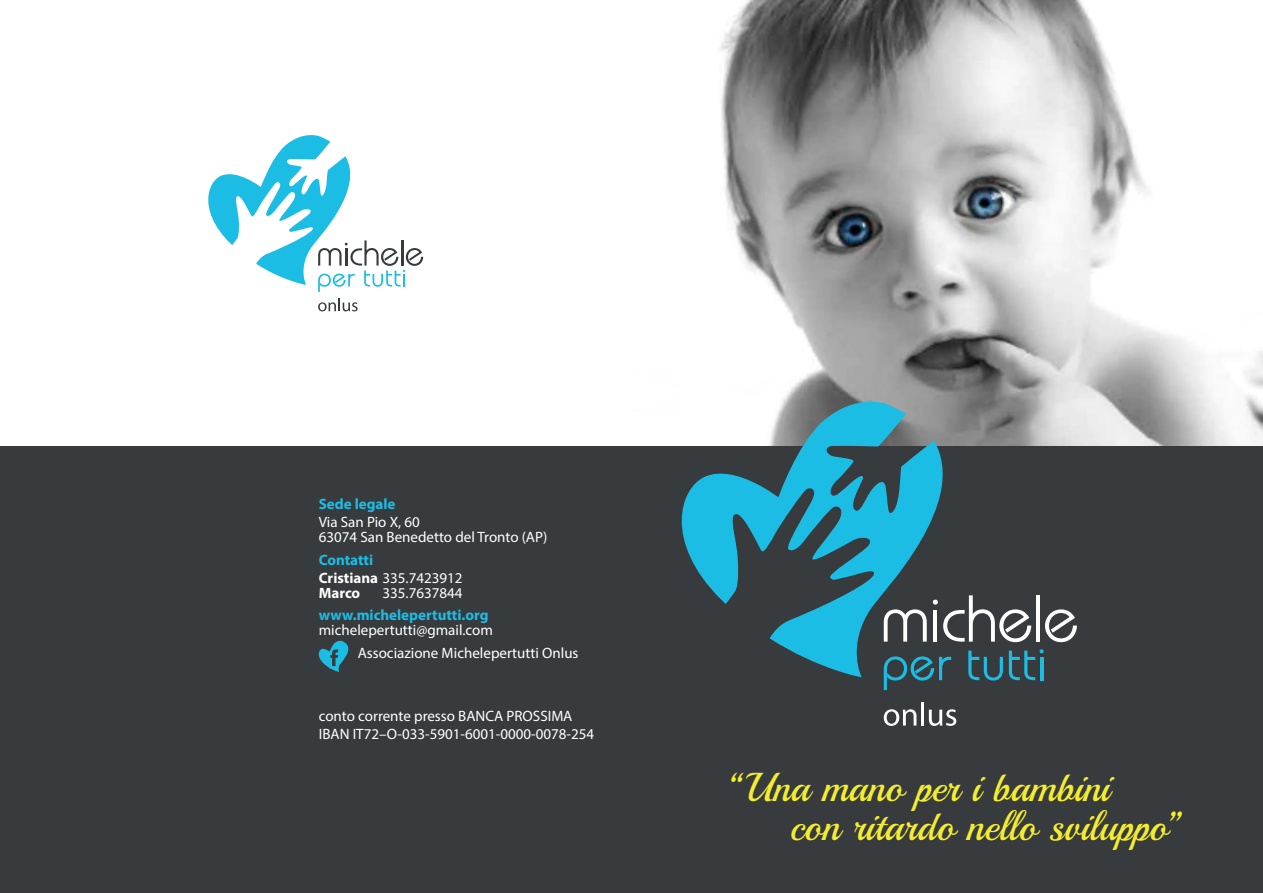
<style>
.page{position:relative;width:1263px;height:893px;background:#fff}
.page>*{position:absolute;margin:0;border:0;box-sizing:border-box;transform-origin:0 0}
.t1{font:40.35px/39px "Playball";color:#f4ed2f}
.t2{font:15px/18px "Myriad Pro";color:#fff}
.t3{font:700 15px "Myriad Pro";color:#1cbde5}
.t4{font:700 15px "Myriad Pro";letter-spacing:-.005em;color:#fff}
.s1{font-weight:700;color:#1cbde5}
.s2{font-weight:700}
</style>
<div class="page">
<img style="left:720px;top:0;width:543px;height:446px">
<div style="left:0;top:446px;width:1263px;height:447px;background:#373b3d"></div>
<svg style="left:970px;top:595px;width:61px;height:47px"></svg>
<hr style="left:1036px;top:595px;width:4px;height:47px;background:#fff">
<svg style="left:1045px;top:609px;width:32px;height:33px"></svg>
<svg style="left:884px;top:677px;width:59px;height:13px"></svg>
<svg style="left:970px;top:651px;width:33px;height:30px"></svg>
<svg style="left:1009px;top:649px;width:34px;height:31px"></svg>
<svg style="left:681px;top:393px;width:289px;height:284px"></svg>
<svg style="left:884px;top:709px;width:32px;height:17px"></svg>
<hr style="left:921px;top:702px;width:3px;height:24px;background:#fff">
<svg style="left:929px;top:709px;width:27px;height:17px"></svg>
<svg style="left:208px;top:135px;width:215px;height:157px"></svg>
<svg style="left:318px;top:299px;width:40px;height:12px"></svg>
<svg style="left:318px;top:640px;width:31px;height:32px"></svg>
<p class="t3" style="left:319px;top:495px;width:78px">Sede legale</p>
<p class="t2" style="left:319px;top:515px;width:230px;line-height:15px">Via San Pio X, 60<br>63074 San Benedetto del Tronto (AP)</p>
<p class="t2" style="left:319px;top:551px;width:145px"><span class="s1">Contatti<br></span><span class="s2">Cristiana</span> 335.7423912</p>
<p class="t4" style="left:319px;top:583px;width:43px">Marco</p>
<p class="t2" style="left:383px;top:584px;width:82px">335.7637844</p>
<p class="t3" style="left:319px;top:606px;width:171px">www.michelepertutti.org</p>
<p class="t2" style="left:358px;top:619px;width:222px;line-height:22.5px;text-indent:-39px">michelepertutti@gmail.com<br>Associazione Michelepertutti Onlus</p>
<p class="t2" style="left:319px;top:707px;width:277px">conto corrente presso BANCA PROSSIMA<br>IBAN IT72–O-033-5901-6001-0000-0078-254</p>
<h1 class="t1" style="left:790px;top:768px;width:394px;text-indent:-61px">“Una mano per i bambini<br>con ritardo nello sviluppo”</h1>
</div>
